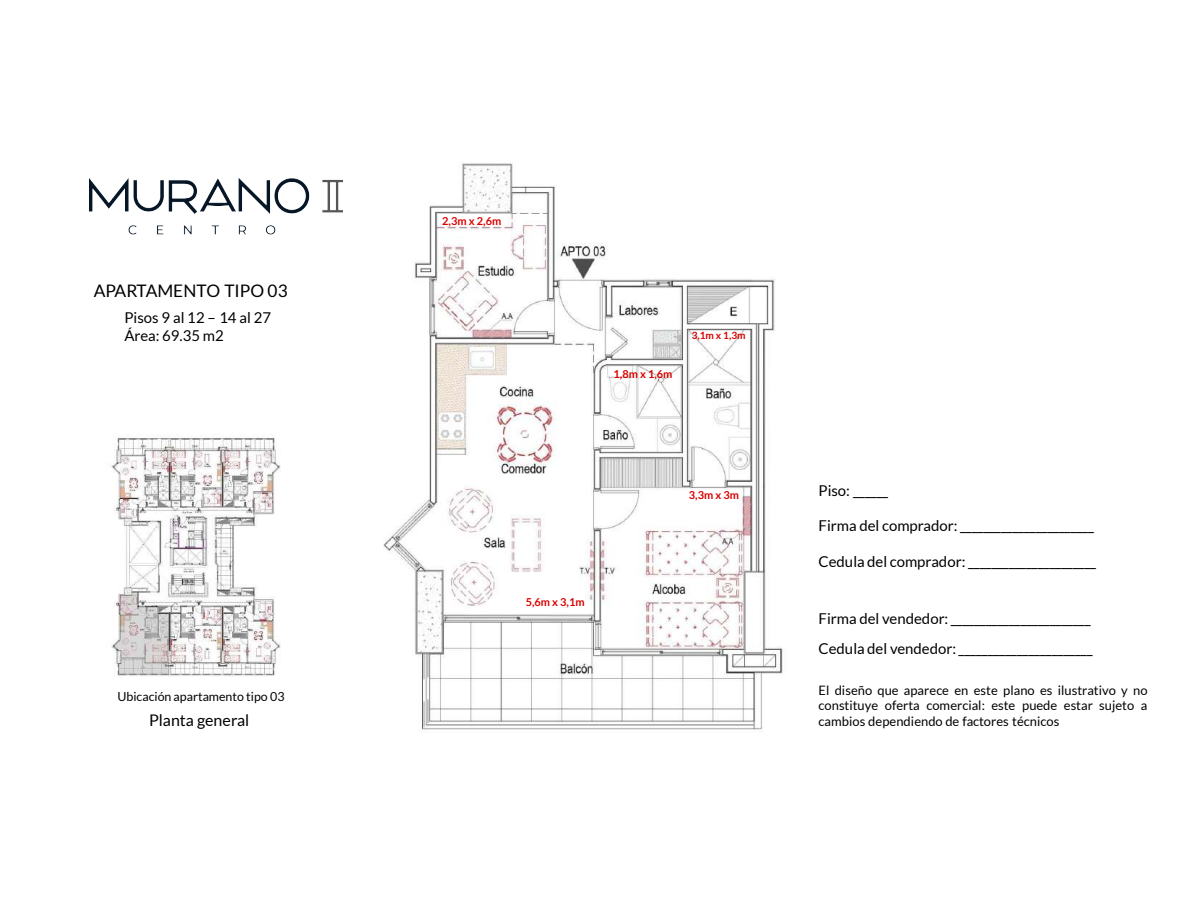
<style>
.page{position:relative;width:1188px;height:918px;background:#fff}
.page>*{position:absolute;margin:0;border:0;box-sizing:border-box;transform-origin:0 0}
.t1{font:17.25px "Lato";color:#000}
.t2{font:16.05px "Lato";letter-spacing:-.005em;color:#000}
.t3{font:15px/17.9px "Lato";color:#000}
.t4{font:12.9px/15.6px "Lato";color:#000;text-align:justify}
.t5{font:12.45px "Lato";color:#000}
.t6{font:700 10.95px "Lato";color:#db0000}
.t7{font:700 10.05px "Lato";color:#db0000}
</style>
<div class="page">
<img style="left:383px;top:163px;width:400px;height:567px">
<img style="left:111px;top:437px;width:170px;height:240px">
<img style="left:89px;top:177px;width:254px;height:58px">
<p class="t1" style="left:94px;top:281px;width:195px">APARTAMENTO TIPO 03</p>
<p class="t3" style="left:124px;top:308px;width:148px">Pisos 9 al 12 – 14 al 27<br>Área: 69.35 m2</p>
<p class="t5" style="left:118px;top:690px;width:168px">Ubicación apartamento tipo 03</p>
<p class="t2" style="left:149px;top:712px;width:102px">Planta general</p>
<p class="t6" style="left:442px;top:215px;width:61px">2,3m x 2,6m</p>
<p class="t6" style="left:614px;top:368px;width:61px">1,8m x 1,6m</p>
<p class="t7" style="left:692px;top:330px;width:56px">3,1m x 1,3m</p>
<p class="t6" style="left:526px;top:595px;width:61px">5,6m x 3,1m</p>
<p class="t6" style="left:689px;top:489px;width:52px">3,3m x 3m</p>
<p class="t3" style="left:819px;top:481px;width:71px">Piso: ______</p>
<p class="t3" style="left:819px;top:516px;width:277px">Firma del comprador: _______________________</p>
<p class="t3" style="left:819px;top:553px;width:279px">Cedula del comprador: ______________________</p>
<p class="t3" style="left:819px;top:603px;width:276px;line-height:30.3px">Firma del vendedor: ________________________<br>Cedula del vendedor: _______________________</p>
<p class="t4" style="left:819px;top:682px;width:331px">El diseño que aparece en este plano es ilustrativo y no constituye oferta comercial: este puede estar sujeto a cambios dependiendo de factores técnicos</p>
</div>
